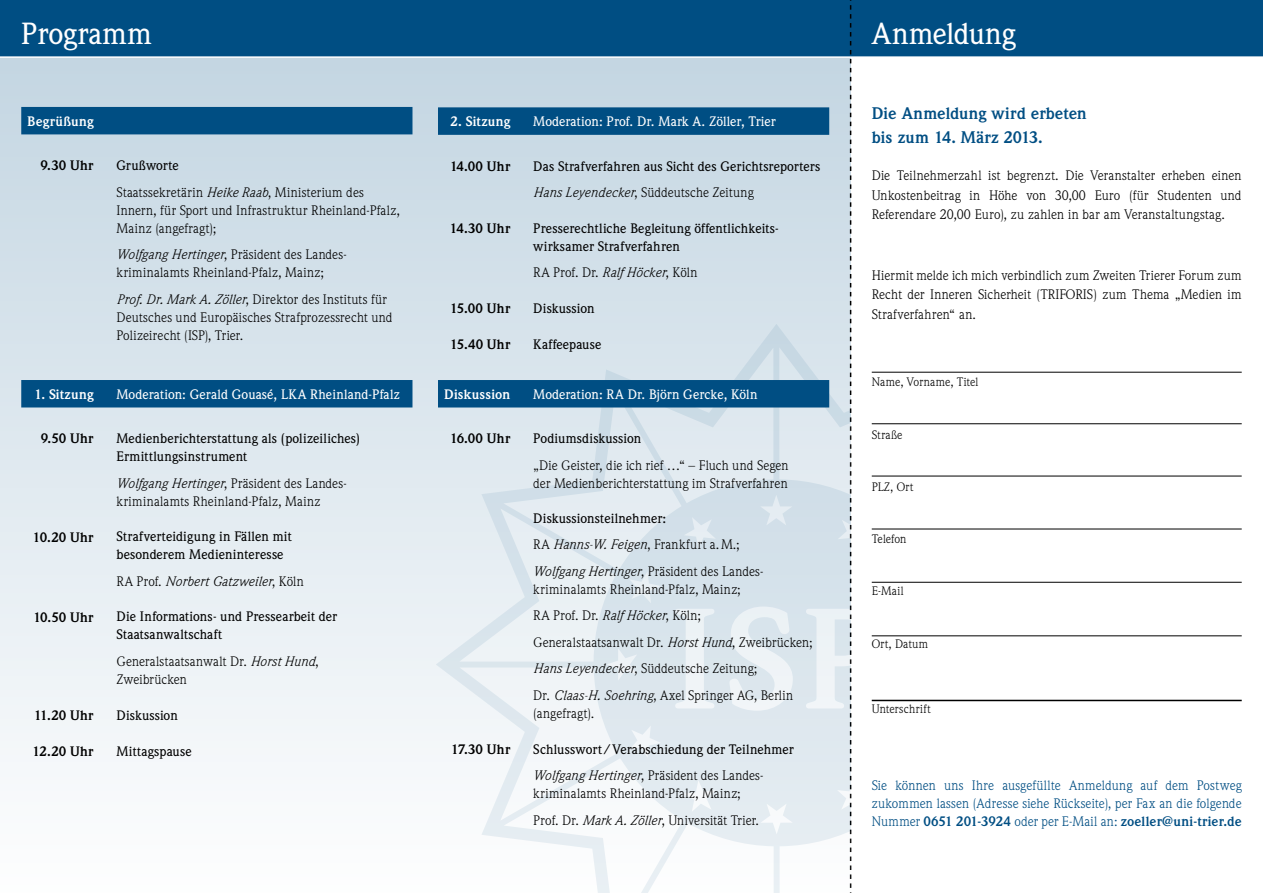
<style>
.page{position:relative;width:1263px;height:893px;background:#fff}
.page>*{position:absolute;margin:0;border:0;box-sizing:border-box;transform-origin:0 0}
.t1{font:500 30px "Weidemann LT";color:#fff}
.t2{font:700 16.5px/24px "Weidemann LT";letter-spacing:.005em;color:#004e83}
.t3{font:13.5px/26.5px "Weidemann LT";letter-spacing:.01em;color:#000}
.t4{font:500 13.5px/18px "Weidemann LT";letter-spacing:.005em;color:#000}
.t5{font:13.5px/18px "Weidemann LT";letter-spacing:.01em;color:#004e83;text-align:justify}
.t6{font:500 13.5px "Weidemann LT";color:#fff}
.t7{font:700 13.5px "Weidemann LT";letter-spacing:.02em;color:#000}
.t8{font:700 13.5px "Weidemann LT";letter-spacing:.015em;color:#fff}
.t9{font:italic 13.5px "Weidemann LT";letter-spacing:.01em;color:#000}
.t10{font:12px "Weidemann LT";letter-spacing:.015em;color:#000}
.s1{font-weight:500}
.s2{font-style:italic}
.s3{font-style:normal}
.s4{font-weight:400;font-style:italic}
.s5{font-weight:400}
.s6{font-weight:700}
</style>
<div class="page">
<div style="left:0;top:0;width:850px;height:893px;background:linear-gradient(to bottom,#bfd2e0,#fefefe)"></div>
<div style="left:0;top:0;width:1263px;height:57px;background:#004e83"></div>
<hr style="left:0;top:56px;width:1263px;height:2px;background:#fff">
<svg style="left:21px;top:107px;width:391px;height:300px;fill:#d0dee8"></svg>
<hr style="left:872px;top:372px;width:370px;height:1px;background:#000">
<hr style="left:872px;top:423px;width:370px;height:1px;background:#000">
<hr style="left:872px;top:476px;width:370px;height:1px;background:#000">
<hr style="left:872px;top:529px;width:370px;height:1px;background:#000">
<hr style="left:872px;top:582px;width:370px;height:1px;background:#000">
<hr style="left:872px;top:636px;width:370px;height:1px;background:#000">
<hr style="left:872px;top:700px;width:370px;height:1px;background:#000">
<svg style="left:835px;top:0;width:16px;height:893px"></svg>
<svg style="left:436px;top:324px;width:414px;height:569px;fill:#e2ebf1"></svg>
<svg style="left:438px;top:107px;width:391px;height:300px;fill:#cfdee8"></svg>
<h1 class="t1" style="left:21px;top:16px;width:132px">Programm</h1>
<p class="t8" style="left:28px;top:113px;width:67px">Begrüßung</p>
<p class="t7" style="left:41px;top:158px;width:54px">9.30 Uhr</p>
<p class="t3" style="left:117px;top:152px;width:249px"><span class="s1">Grußworte<br></span>Staatssekretärin <span class="s2">Heike Raab</span>, Ministerium des</p>
<p class="t3" style="left:117px;top:201px;width:285px;line-height:18px">Innern, für Sport und Infrastruktur Rheinland-Pfalz,<br>Mainz (angefragt);</p>
<p class="t3" style="left:117px;top:245px;width:232px;line-height:18px"><span class="s2">Wolfgang Hertinger</span>, Präsident des Landes&shy;kriminalamts Rheinland-Pfalz, Mainz;</p>
<p class="t3" style="left:117px;top:290px;width:278px;line-height:18px"><span class="s2">Prof. Dr. Mark A. Zöller</span>, Direktor des Instituts für<br>Deutsches und Europäisches Strafprozessrecht und<br>Polizeirecht (ISP), Trier.</p>
<p class="t8" style="left:35px;top:386px;width:60px">1. Sitzung</p>
<p class="t6" style="left:117px;top:386px;width:285px">Moderation: Gerald Gouasé, LKA Rheinland-Pfalz</p>
<p class="t7" style="left:41px;top:431px;width:54px">9.50 Uhr</p>
<p class="t4" style="left:117px;top:429px;width:245px">Medienberichterstattung als (polizeiliches)<br>Ermittlungsinstrument</p>
<p class="t3" style="left:117px;top:474px;width:232px;line-height:18px"><span class="s2">Wolfgang Hertinger</span>, Präsident des Landes&shy;kriminalamts Rheinland-Pfalz, Mainz</p>
<p class="t7" style="left:33px;top:529px;width:62px">10.20 Uhr</p>
<p class="t4" style="left:117px;top:528px;width:177px">Strafverteidigung in Fällen mit besonderem Medieninteresse</p>
<p class="t9" style="left:117px;top:573px;width:189px"><span class="s3">RA Prof.</span> Norbert Gatzweiler<span class="s3">, Köln</span></p>
<p class="t7" style="left:33px;top:609px;width:62px">10.50 Uhr</p>
<p class="t4" style="left:117px;top:608px;width:222px">Die Informations- und Pressearbeit der<br>Staatsanwaltschaft</p>
<p class="t3" style="left:117px;top:652px;width:204px;line-height:18px">Generalstaatsanwalt Dr. <span class="s2">Horst Hund</span>,<br>Zweibrücken</p>
<p class="t7" style="left:34px;top:707px;width:61px">11.20 Uhr</p>
<p class="t4" style="left:117px;top:706px;width:63px">Diskussion</p>
<p class="t7" style="left:33px;top:743px;width:63px">12.20 Uhr</p>
<p class="t4" style="left:117px;top:742px;width:77px">Mittagspause</p>
<p class="t8" style="left:451px;top:114px;width:61px">2. Sitzung</p>
<p class="t6" style="left:533px;top:113px;width:244px">Moderation: Prof. Dr. Mark A. Zöller, Trier</p>
<p class="t7" style="left:450px;top:158px;width:62px">14.00 Uhr</p>
<p class="t4" style="left:533px;top:153px;width:288px;line-height:26.5px">Das Strafverfahren aus Sicht des Gerichtsreporters<br><span class="s4">Hans Leyendecker</span><span class="s5">, Süddeutsche Zeitung</span></p>
<p class="t7" style="left:450px;top:221px;width:62px">14.30 Uhr</p>
<p class="t4" style="left:533px;top:219px;width:247px">Presserechtliche Begleitung öffentlichkeits&shy;wirksamer Strafverfahren</p>
<p class="t3" style="left:533px;top:259px;width:166px">RA Prof. Dr. <span class="s2">Ralf Höcker</span>, Köln</p>
<p class="t7" style="left:450px;top:301px;width:62px">15.00 Uhr</p>
<p class="t4" style="left:533px;top:299px;width:63px">Diskussion</p>
<p class="t7" style="left:450px;top:337px;width:62px">15.40 Uhr</p>
<p class="t4" style="left:533px;top:335px;width:70px">Kaffeepause</p>
<p class="t8" style="left:444px;top:386px;width:68px">Diskussion</p>
<p class="t6" style="left:533px;top:386px;width:226px">Moderation: RA Dr. Björn Gercke, Köln</p>
<p class="t7" style="left:450px;top:431px;width:62px">16.00 Uhr</p>
<p class="t4" style="left:533px;top:430px;width:110px">Podiumsdiskussion</p>
<p class="t3" style="left:533px;top:456px;width:257px;line-height:18px">„Die Geister, die ich rief …“ – Fluch und Segen der Medienberichterstattung im Strafverfahren</p>
<p class="t3" style="left:533px;top:505px;width:232px"><span class="s1">Diskussionsteilnehmer:<br></span>RA <span class="s2">Hanns-W. Feigen</span>, Frankfurt a.M.;<br><span class="s2">Wolfgang Hertinger</span>, Präsident des Landes-</p>
<p class="t3" style="left:533px;top:576px;width:281px">kriminalamts Rheinland-Pfalz, Mainz;<br>RA Prof. Dr. <span class="s2">Ralf Höcker</span>, Köln; Generalstaatsanwalt Dr. <span class="s2">Horst Hund</span>, Zweibrücken; <span class="s2">Hans Leyendecker</span>, Süddeutsche Zeitung;<br>Dr. <span class="s2">Claas-H. Soehring</span>, Axel Springer AG, Berlin</p>
<p class="t3" style="left:533px;top:700px;width:62px">(angefragt).</p>
<p class="t7" style="left:451px;top:741px;width:61px">17.30 Uhr</p>
<p class="t4" style="left:533px;top:736px;width:262px;line-height:26.5px">Schlusswort/Verabschiedung der Teilnehmer<br><span class="s4">Wolfgang Hertinger</span><span class="s5">, Präsident des Landes-</span></p>
<p class="t3" style="left:533px;top:780px;width:227px">kriminalamts Rheinland-Pfalz, Mainz;<br>Prof. Dr. <span class="s2">Mark A. Zöller</span>, Universität Trier.</p>
<h1 class="t1" style="left:872px;top:16px;width:145px">Anmeldung</h1>
<p class="t2" style="left:872px;top:101px;width:216px">Die Anmeldung wird erbeten bis zum 14. März 2013.</p>
<p class="t3" style="left:872px;top:166px;width:371px;line-height:19.5px;text-align:justify">Die Teilnehmerzahl ist begrenzt. Die Veranstalter erheben einen Unkostenbeitrag in Höhe von 30,00 Euro (für Studenten und Referendare 20,00 Euro), zu zahlen in bar am Veranstaltungstag.</p>
<p class="t3" style="left:872px;top:265px;width:371px;line-height:19.5px;text-align:justify">Hiermit melde ich mich verbindlich zum Zweiten Trierer Forum zum Recht der Inneren Sicherheit (TRIFORIS) zum Thema „Medien im Strafverfahren“ an.</p>
<p class="t10" style="left:872px;top:375px;width:108px">Name, Vorname, Titel</p>
<p class="t10" style="left:872px;top:427px;width:32px">Straße</p>
<p class="t10" style="left:872px;top:480px;width:43px">PLZ, Ort</p>
<p class="t10" style="left:872px;top:532px;width:36px">Telefon</p>
<p class="t10" style="left:872px;top:584px;width:33px">E-Mail</p>
<p class="t10" style="left:872px;top:636px;width:58px">Ort, Datum</p>
<p class="t10" style="left:872px;top:702px;width:60px">Unterschrift</p>
<p class="t5" style="left:872px;top:776px;width:371px">Sie können uns Ihre ausgefüllte Anmeldung auf dem Postweg zukommen lassen (Adresse siehe Rückseite), per Fax an die folgende Nummer <span class="s6">0651 201-3924</span> oder per E-Mail an: <span class="s6">zoeller@uni-trier.de</span></p>
</div>
